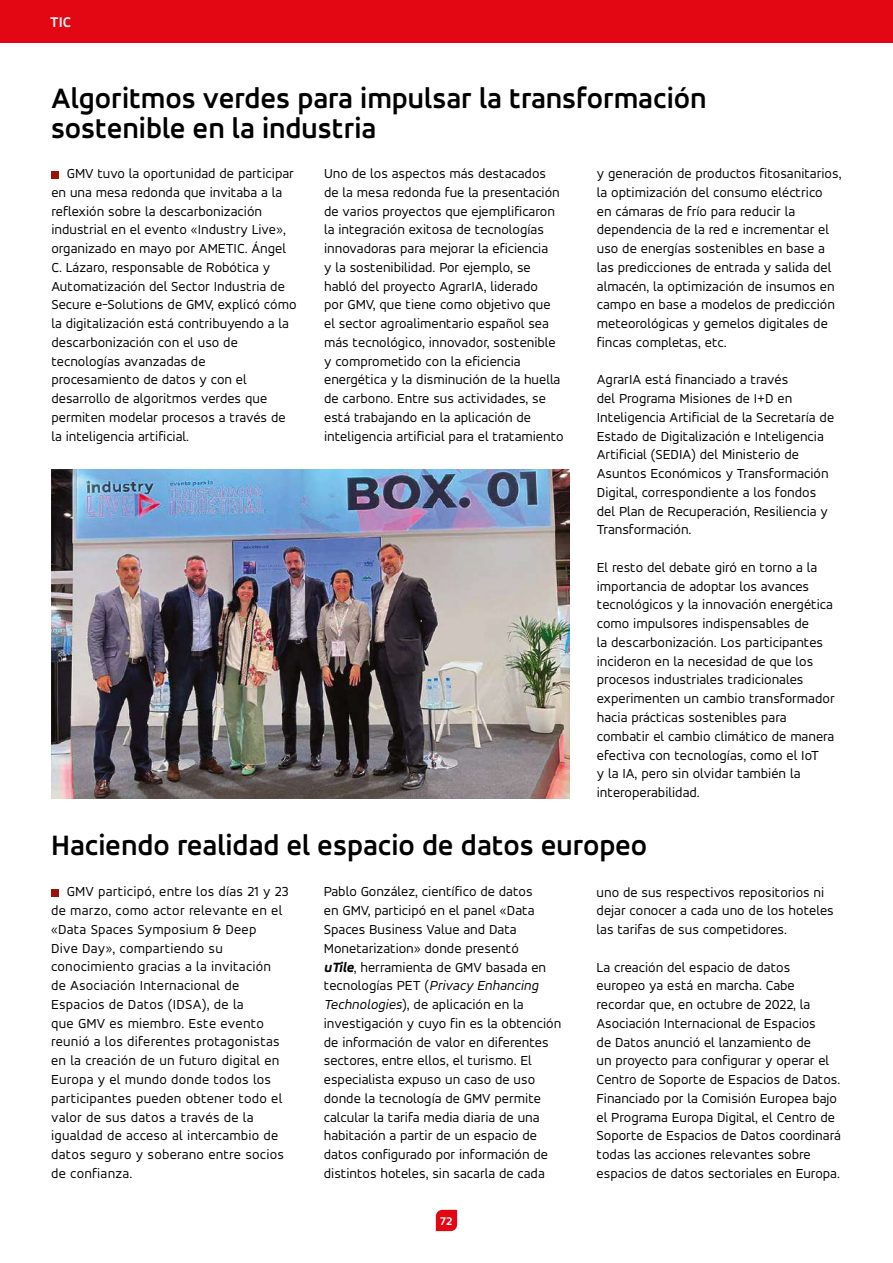
<style>
.page{position:relative;width:893px;height:1263px;background:#fff}
.page>*{position:absolute;margin:0;border:0;box-sizing:border-box;transform-origin:0 0}
.t1{font:700 30px/30px "Accord Alternate";color:#000}
.t2{font:700 15px "Accord Alternate";color:#fff}
.t3{font:14.25px/18.8px "Accord Alternate";color:#000}
.t4{font:700 12px "Accord Alternate";color:#fff}
.s1{font-weight:700;font-style:italic;font-stretch:expanded}
.s2{font-style:italic}
</style>
<div class="page">
<div style="left:0;top:0;width:893px;height:43px;background:#e30613"></div>
<svg style="left:436px;top:1210px;width:21px;height:21px"></svg>
<div style="left:51px;top:171px;width:7px;height:7px;background:#9c1006"></div>
<div style="left:51px;top:889px;width:7px;height:7px;background:#9c1006"></div>
<img style="left:51px;top:469px;width:518px;height:329px">
<p class="t2" style="left:50px;top:13px;width:22px">TIC</p>
<h1 class="t1" style="left:51px;top:82px;width:657px">Algoritmos verdes para impulsar la transformación sostenible en la industria</h1>
<p class="t3" style="left:51px;top:164px;width:247px;text-indent:16px">GMV tuvo la oportunidad de participar en una mesa redonda que invitaba a la reflexión sobre la descarbonización industrial en el evento «Industry Live», organizado en mayo por AMETIC. Ángel C. Lázaro, responsable de Robótica y Automatización del Sector Industria de Secure e-Solutions de GMV, explicó cómo la digitalización está contribuyendo a la descarbonización con el uso de tecnologías avanzadas de procesamiento de datos y con el desarrollo de algoritmos verdes que permiten modelar procesos a través de la inteligencia artificial.</p>
<p class="t3" style="left:324px;top:164px;width:241px">Uno de los aspectos más destacados de la mesa redonda fue la presentación de varios proyectos que ejemplificaron la integración exitosa de tecnologías innovadoras para mejorar la eficiencia<br>y la sostenibilidad. Por ejemplo, se habló del proyecto AgrarIA, liderado<br>por GMV, que tiene como objetivo que el sector agroalimentario español sea más tecnológico, innovador, sostenible y comprometido con la eficiencia energética y la disminución de la huella de carbono. Entre sus actividades, se está trabajando en la aplicación de inteligencia artificial para el tratamiento</p>
<p class="t3" style="left:597px;top:164px;width:246px">y generación de productos fitosanitarios, la optimización del consumo eléctrico<br>en cámaras de frío para reducir la dependencia de la red e incrementar el uso de energías sostenibles en base a las predicciones de entrada y salida del almacén, la optimización de insumos en campo en base a modelos de predicción meteorológicas y gemelos digitales de fincas completas, etc.</p>
<p class="t3" style="left:597px;top:370px;width:239px">AgrarIA está financiado a través<br>del Programa Misiones de I+D en Inteligencia Artificial de la Secretaría de Estado de Digitalización e Inteligencia Artificial (SEDIA) del Ministerio de Asuntos Económicos y Transformación Digital, correspondiente a los fondos del Plan de Recuperación, Resiliencia y Transformación.</p>
<p class="t3" style="left:597px;top:558px;width:239px">El resto del debate giró en torno a la importancia de adoptar los avances tecnológicos y la innovación energética como impulsores indispensables de<br>la descarbonización. Los participantes incideron en la necesidad de que los procesos industriales tradicionales experimenten un cambio transformador hacia prácticas sostenibles para combatir el cambio climático de manera efectiva con tecnologías, como el IoT<br>y la IA, pero sin olvidar también la interoperabilidad.</p>
<h1 class="t1" style="left:51px;top:829px;width:598px">Haciendo realidad el espacio de datos europeo</h1>
<p class="t3" style="left:51px;top:882px;width:239px;text-indent:16px">GMV participó, entre los días 21 y 23 de marzo, como actor relevante en el «Data Spaces Symposium &amp; Deep<br>Dive Day», compartiendo su conocimiento gracias a la invitación de Asociación Internacional de<br>Espacios de Datos (IDSA), de la<br>que GMV es miembro. Este evento reunió a los diferentes protagonistas en la creación de un futuro digital en<br>Europa y el mundo donde todos los participantes pueden obtener todo el valor de sus datos a través de la igualdad de acceso al intercambio de datos seguro y soberano entre socios de confianza.</p>
<p class="t3" style="left:324px;top:882px;width:239px">Pablo González, científico de datos<br>en GMV, participó en el panel «Data Spaces Business Value and Data Monetarization» donde presentó<br><span class="s1">uTile</span>, herramienta de GMV basada en tecnologías PET (<span class="s2">Privacy Enhancing Technologies</span>), de aplicación en la investigación y cuyo fin es la obtención de información de valor en diferentes sectores, entre ellos, el turismo. El especialista expuso un caso de uso donde la tecnología de GMV permite calcular la tarifa media diaria de una habitación a partir de un espacio de datos configurado por información de distintos hoteles, sin sacarla de cada</p>
<p class="t3" style="left:597px;top:882px;width:239px">uno de sus respectivos repositorios ni dejar conocer a cada uno de los hoteles las tarifas de sus competidores.</p>
<p class="t3" style="left:597px;top:957px;width:246px">La creación del espacio de datos europeo ya está en marcha. Cabe recordar que, en octubre de 2022, la Asociación Internacional de Espacios<br>de Datos anunció el lanzamiento de<br>un proyecto para configurar y operar el Centro de Soporte de Espacios de Datos.<br>Financiado por la Comisión Europea bajo el Programa Europa Digital, el Centro de Soporte de Espacios de Datos coordinará todas las acciones relevantes sobre espacios de datos sectoriales en Europa.</p>
<p class="t4" style="left:440px;top:1214px;width:14px">72</p>
</div>
